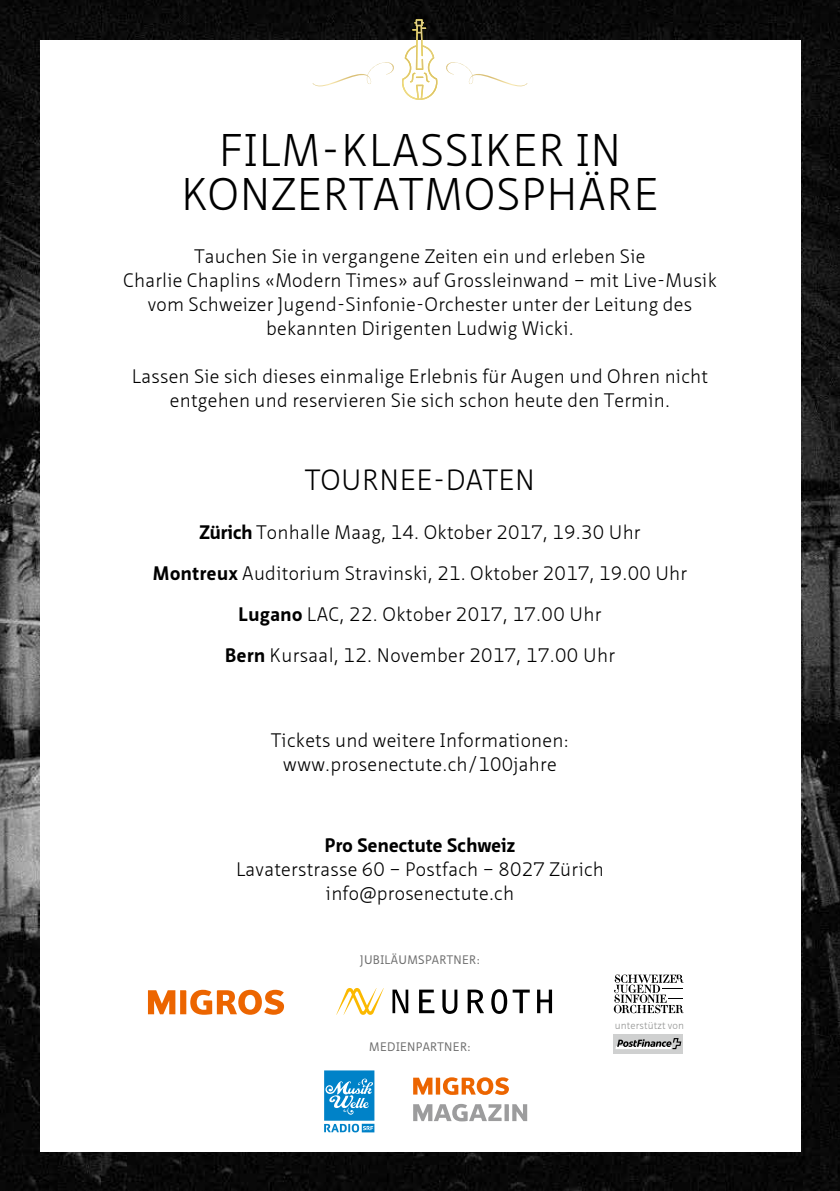
<style>
.page{position:relative;width:840px;height:1191px;background:#fff}
.page>*{position:absolute;margin:0;border:0;box-sizing:border-box;transform-origin:0 0}
.t1{font:300 44.4px/44px "Neue Sans Pro";letter-spacing:.02em;color:#000;text-align:center}
.t2{font:300 28.4px "Neue Sans Pro";letter-spacing:.02em;color:#000}
.t3{font:300 19px/24px "Neue Sans Pro";letter-spacing:.015em;color:#000;text-align:center}
.t4{font:700 19px "Neue Sans Pro";letter-spacing:.015em;color:#000}
.t5{font:12px "Neue Sans Pro";letter-spacing:.03em;color:#6e6e6e}
.t6{font:300 10.2px "Neue Sans Pro";letter-spacing:.01em;color:#919291}
.s1{font-weight:700}
</style>
<div class="page">
<img style="left:0;top:0;width:839px;height:1191px">
<div style="left:40px;top:40px;width:759px;height:1111px;background:#fff"></div>
<svg style="left:312px;top:19px;width:215px;height:81px"></svg>
<svg style="left:613px;top:974px;width:70px;height:39px"></svg>
<div style="left:612px;top:1034px;width:70px;height:19px;background:#cfd0d0"></div>
<svg style="left:615px;top:1038px;width:66px;height:11px"></svg>
<svg style="left:336px;top:988px;width:47px;height:26px"></svg>
<svg style="left:392px;top:989px;width:16px;height:24px"></svg>
<svg style="left:419px;top:989px;width:15px;height:24px"></svg>
<svg style="left:442px;top:989px;width:15px;height:25px"></svg>
<svg style="left:467px;top:989px;width:17px;height:24px"></svg>
<svg style="left:491px;top:989px;width:38px;height:25px"></svg>
<svg style="left:537px;top:989px;width:14px;height:24px"></svg>
<svg style="left:324px;top:1070px;width:50px;height:62px;background:#43a3d6"></svg>
<svg style="left:413px;top:1077px;width:95px;height:18px"></svg>
<svg style="left:413px;top:1103px;width:114px;height:18px"></svg>
<svg style="left:148px;top:989px;width:136px;height:25px"></svg>
<h1 class="t1" style="left:181px;top:128px;width:479px">FILM-KLASSIKER IN<br>KONZERTATMOSPHÄRE</h1>
<p class="t3" style="left:123px;top:244px;width:595px">Tauchen Sie in vergangene Zeiten ein und erleben Sie<br>Charlie Chaplins «Modern Times» auf Grossleinwand – mit Live-Musik vom Schweizer Jugend-Sinfonie-Orchester unter der Leitung des bekannten Dirigenten Ludwig Wicki.</p>
<p class="t3" style="left:132px;top:364px;width:577px">Lassen Sie sich dieses einmalige Erlebnis für Augen und Ohren nicht entgehen und reservieren Sie sich schon heute den Termin.</p>
<h2 class="t2" style="left:305px;top:461px;width:231px">TOURNEE-DATEN</h2>
<p class="t3" style="left:153px;top:511px;width:535px;line-height:41px"><span class="s1">Zürich</span> Tonhalle Maag, 14. Oktober 2017, 19.30 Uhr<br><span class="s1">Montreux</span> Auditorium Stravinski, 21. Oktober 2017, 19.00 Uhr <span class="s1">Lugano</span> LAC, 22. Oktober 2017, 17.00 Uhr<br><span class="s1">Bern</span> Kursaal, 12. November 2017, 17.00 Uhr</p>
<p class="t3" style="left:271px;top:728px;width:299px">Tickets und weitere Informationen: www.prosenectute.ch/100jahre</p>
<p class="t4" style="left:325px;top:833px;width:191px">Pro Senectute Schweiz</p>
<p class="t3" style="left:236px;top:857px;width:369px">Lavaterstrasse 60 – Postfach – 8027 Zürich info@prosenectute.ch</p>
<p class="t5" style="left:360px;top:952px;width:121px">JUBILÄUMSPARTNER:</p>
<p class="t5" style="left:369px;top:1038px;width:103px">MEDIENPARTNER:</p>
<p class="t6" style="left:614px;top:1019px;width:71px">unterstützt von</p>
</div>
